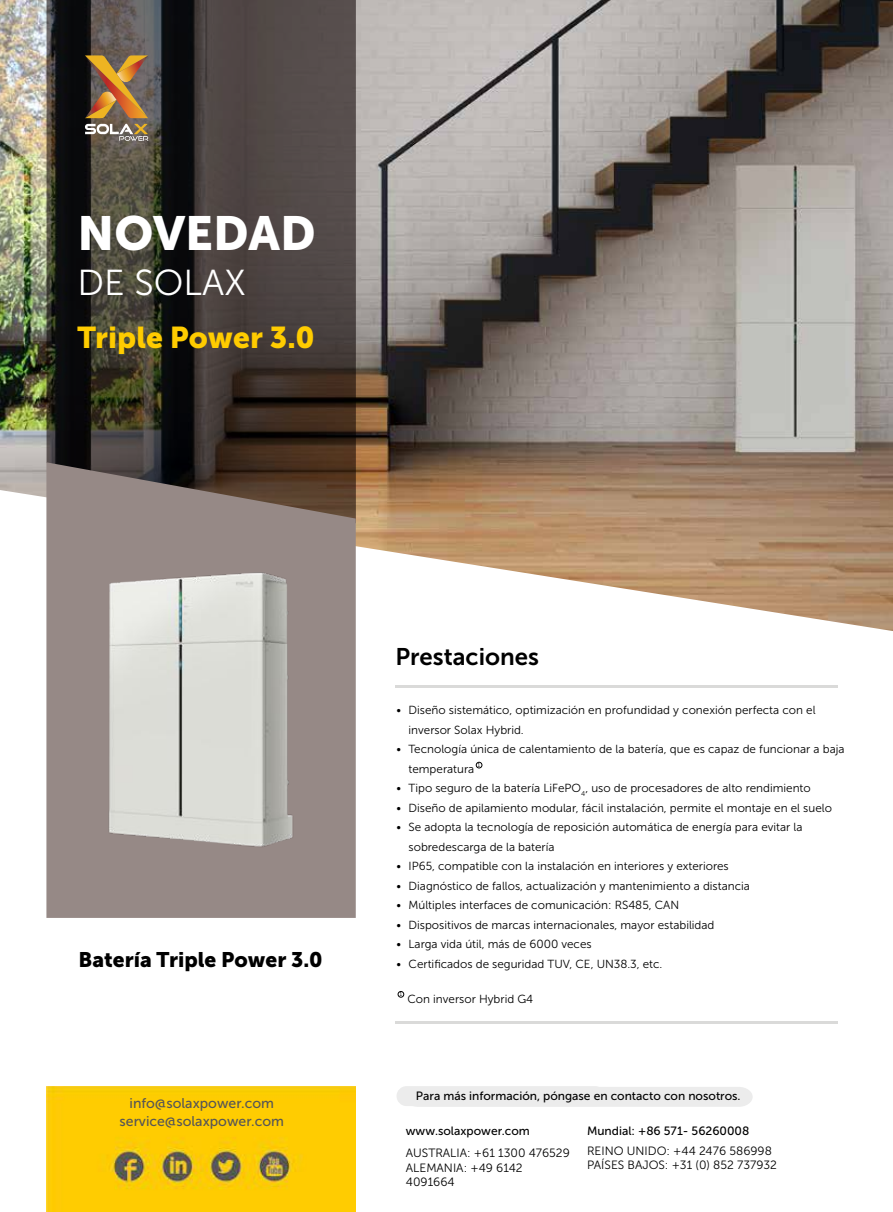
<style>
.page{position:relative;width:893px;height:1212px;background:#fff}
.page>*{position:absolute;margin:0;border:0;box-sizing:border-box;transform-origin:0 0}
.t1{font:47.7px "Museo Sans 900";color:#fff}
.t2{font:36px "Museo Sans 300";color:#fff}
.t3{font:30px "Museo Sans 900";color:#fc0}
.t4{font:24px "Museo Sans 700";color:#000}
.t5{font:21px "Museo Sans 900";color:#000}
.t6{font:14.1px/18px "Museo Sans 500";color:#575656;text-align:center}
.t7{font:12px/14.4px "Museo Sans 300";color:#000}
.t8{font:12px "Museo Sans 500";color:#000}
.t9{font:11.7px/19.5px "Museo Sans 300";color:#000}
.t10{font:6px "Museo Sans 300";color:#000}
</style>
<div class="page">
<img style="left:47px;top:1086px;width:308px;height:126px">
<img style="left:0;top:0;width:893px;height:631px">
<svg style="left:47px;top:0;width:309px;height:462px;background:#3c3631"></svg>
<hr style="left:395px;top:686px;width:443px;height:2px;background:#dadad9">
<hr style="left:396px;top:1021px;width:442px;height:2px;background:#dadad9">
<div style="left:415px;top:1087px;width:338px;height:20px;background:#ececec"></div>
<svg style="left:46px;top:462px;width:310px;height:456px;background:#897b76"></svg>
<svg style="left:85px;top:55px;width:63px;height:63px;background:#9d713d"></svg>
<svg style="left:85px;top:124px;width:64px;height:17px"></svg>
<div style="left:396px;top:1086px;width:209px;height:20px;background:#ececec;border-radius:10px"></div>
<svg style="left:476px;top:762px;width:6px;height:6px"></svg>
<svg style="left:398px;top:991px;width:6px;height:6px"></svg>
<img style="left:63px;top:540px;width:267px;height:329px">
<h1 class="t1" style="left:78px;top:207px;width:240px">NOVEDAD</h1>
<h2 class="t2" style="left:78px;top:263px;width:170px">DE SOLAX</h2>
<h3 class="t3" style="left:78px;top:320px;width:239px">Triple Power 3.0</h3>
<h3 class="t5" style="left:79px;top:948px;width:246px">Batería Triple Power 3.0</h3>
<p class="t6" style="left:120px;top:1094px;width:166px">info@solaxpower.com service@solaxpower.com</p>
<h3 class="t4" style="left:395px;top:643px;width:145px">Prestaciones</h3>
<p class="t9" style="left:409px;top:700px;width:409px;text-indent:-12px">• Diseño sistemático, optimización en profundidad y conexión perfecta con el inversor Solax Hybrid.</p>
<p class="t9" style="left:409px;top:739px;width:438px;text-indent:-12px">• Tecnología única de calentamiento de la batería, que es capaz de funcionar a baja temperatura</p>
<p class="t9" style="left:396px;top:778px;width:416px">• Tipo seguro de la batería LiFePO<sub>4</sub>, uso de procesadores de alto rendimiento</p>
<p class="t9" style="left:397px;top:798px;width:437px">• Diseño de apilamiento modular, fácil instalación, permite el montaje en el suelo</p>
<p class="t9" style="left:409px;top:817px;width:395px;text-indent:-12px">• Se adopta la tecnología de reposición automática de energía para evitar la sobredescarga de la batería</p>
<p class="t9" style="left:397px;top:856px;width:334px">• IP65, compatible con la instalación en interiores y exteriores</p>
<p class="t9" style="left:397px;top:876px;width:355px">• Diagnóstico de fallos, actualización y mantenimiento a distancia</p>
<p class="t9" style="left:397px;top:895px;width:284px">• Múltiples interfaces de comunicación: RS485, CAN</p>
<p class="t9" style="left:397px;top:915px;width:319px">• Dispositivos de marcas internacionales, mayor estabilidad</p>
<p class="t9" style="left:397px;top:934px;width:197px">• Larga vida útil, más de 6000 veces</p>
<p class="t9" style="left:397px;top:954px;width:267px">• Certificados de seguridad TUV, CE, UN38.3, etc.</p>
<p class="t9" style="left:407px;top:989px;width:127px">Con inversor Hybrid G4</p>
<p class="t10" style="left:478px;top:762px;width:4px">1</p>
<p class="t10" style="left:399px;top:991px;width:4px">1</p>
<p class="t8" style="left:416px;top:1089px;width:326px">Para más información, póngase en contacto con nosotros.</p>
<p class="t8" style="left:406px;top:1124px;width:125px">www.solaxpower.com</p>
<p class="t8" style="left:587px;top:1125px;width:164px">Mundial: +86 571- 56260008</p>
<p class="t7" style="left:406px;top:1146px;width:165px">AUSTRALIA: +61 1300 476529<br>ALEMANIA: +49 6142<br>4091664</p>
<p class="t7" style="left:587px;top:1144px;width:191px">REINO UNIDO: +44 2476 586998<br>PAÍSES BAJOS: +31 (0) 852 737932</p>
</div>
